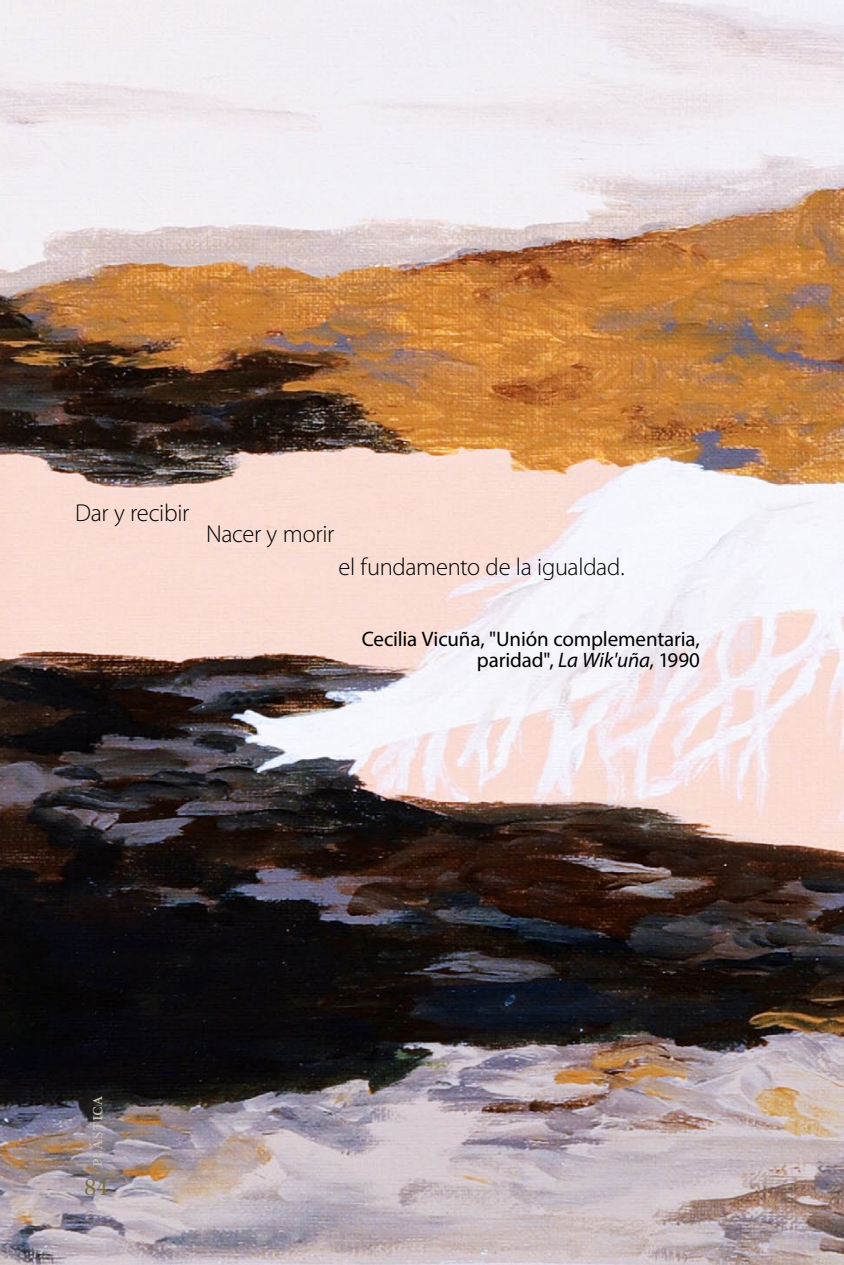
<style>
.page{position:relative;width:844px;height:1265px;background:#fff}
.page>*{position:absolute;margin:0;border:0;box-sizing:border-box;transform-origin:0 0}
.Art_-_Tabla_Izq{font:300 24.5px "Myriad Pro";letter-spacing:-.015em;color:#000}
.t1{font:24.5px "Gandhi Serif";color:#78703c;scale:.9 1}
.Art_-_Tabla_Izq-2{font:21px/21px "Myriad Pro";letter-spacing:-.01em;color:#000;text-align:right}
.t2{font:17.5px "Gandhi Serif";letter-spacing:.005em;color:#c9c6b1}
.s1{font-style:italic}
</style>
<div class="page">
<img style="left:0;top:0;width:843px;height:1265px">
<p class="Art_-_Tabla_Izq" style="left:75px;top:498px;width:115px">Dar y recibir</p>
<p class="Art_-_Tabla_Izq" style="left:206px;top:519px;width:130px">Nacer y morir</p>
<p class="Art_-_Tabla_Izq" style="left:338px;top:552px;width:287px">el fundamento de la igualdad.</p>
<p class="Art_-_Tabla_Izq-2" style="left:361px;top:629px;width:340px">Cecilia Vicuña, "Unión complementaria, paridad", <span class="s1">La Wik'uña</span>, 1990</p>
<p class="t2" style="left:86px;top:1167px;width:73px;rotate:-90deg">plástica</p>
<p class="t1" style="left:84px;top:1173px;width:28px">84</p>
</div>
